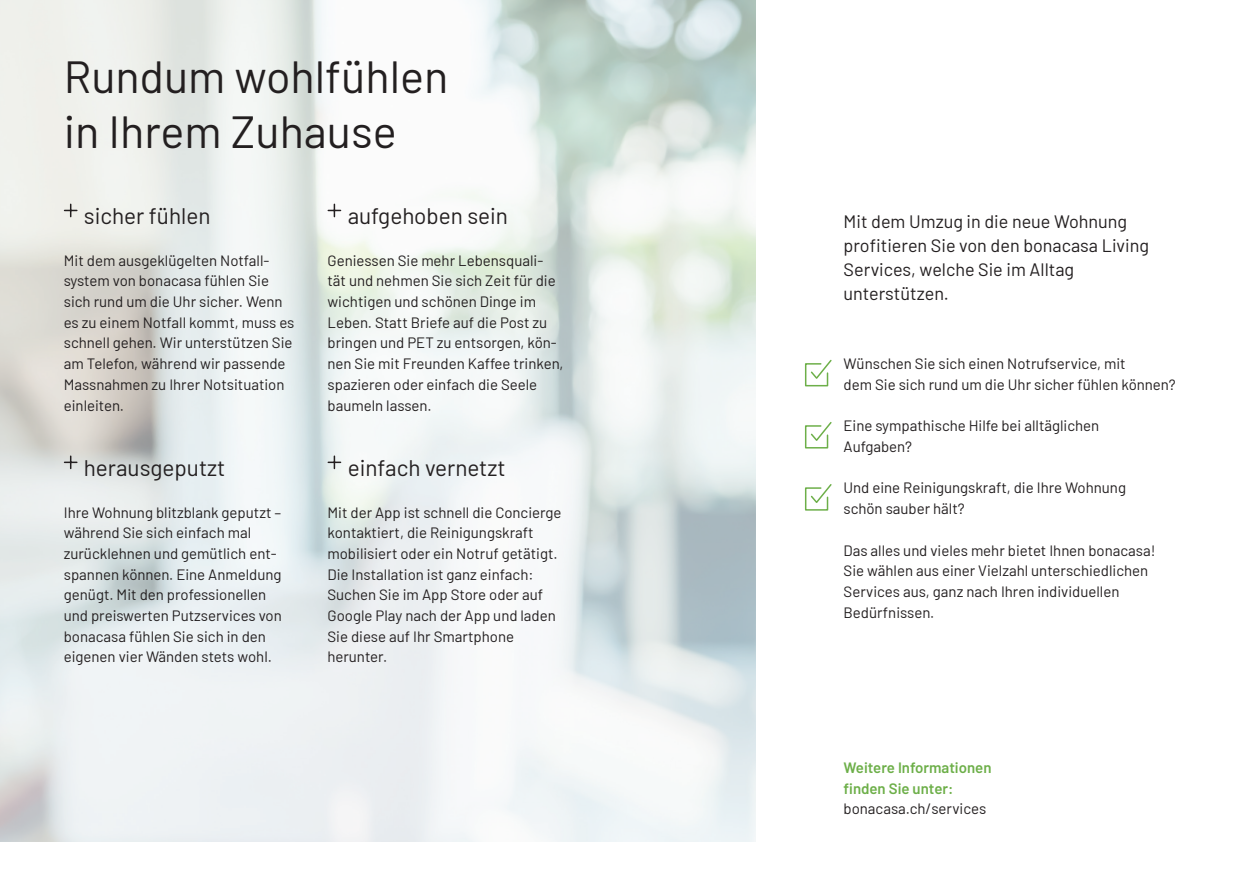
<style>
.page{position:relative;width:1259px;height:893px;background:#fff}
.page>*{position:absolute;margin:0;border:0;box-sizing:border-box;transform-origin:0 0}
.t1{font:45px/55.2px "Barlow";color:#231f20}
.t2{font:22.5px "Barlow";color:#231f20}
.t3{font:18px/24.2px "Barlow";color:#231f20}
.t4{font:15px/20.7px "Barlow";color:#231f20}
.t5{font:600 15px/20.7px "Barlow";color:#6daf49}
</style>
<div class="page">
<img style="left:0;top:0;width:755px;height:842px">
<svg style="left:805px;top:484px;width:27px;height:27px"></svg>
<svg style="left:805px;top:422px;width:27px;height:27px"></svg>
<svg style="left:805px;top:359px;width:27px;height:28px"></svg>
<svg style="left:65px;top:204px;width:12px;height:13px"></svg>
<svg style="left:328px;top:204px;width:12px;height:13px"></svg>
<svg style="left:65px;top:456px;width:12px;height:12px"></svg>
<svg style="left:328px;top:456px;width:12px;height:12px"></svg>
<h1 class="t1" style="left:64px;top:46px;width:386px">Rundum wohlfühlen in Ihrem Zuhause</h1>
<h2 class="t2" style="left:84px;top:200px;width:128px">sicher fühlen</h2>
<h2 class="t2" style="left:348px;top:200px;width:162px">aufgehoben sein</h2>
<p class="t4" style="left:327px;top:249px;width:237px">Geniessen Sie mehr Lebensquali&shy;tät und nehmen Sie sich Zeit für die wichtigen und schönen Dinge im<br>Leben. Statt Briefe auf die Post zu bringen und PET zu entsorgen, kön&shy;nen Sie mit Freunden Kaffee trinken, spazieren oder einfach die Seele baumeln lassen.</p>
<p class="t4" style="left:64px;top:249px;width:232px">Mit dem ausgeklügelten Notfall&shy;system von bonacasa fühlen Sie sich rund um die Uhr sicher. Wenn es zu einem Notfall kommt, muss es schnell gehen. Wir unterstützen Sie am Telefon, während wir passende<br>Massnahmen zu Ihrer Notsituation einleiten.</p>
<h2 class="t2" style="left:84px;top:452px;width:143px">herausgeputzt</h2>
<p class="t4" style="left:64px;top:501px;width:220px">Ihre Wohnung blitzblank geputzt – während Sie sich einfach mal zurücklehnen und gemütlich ent&shy;spannen können. Eine Anmeldung genügt. Mit den professionellen und preiswerten Putzservices von bonacasa fühlen Sie sich in den eigenen vier Wänden stets wohl.</p>
<h2 class="t2" style="left:348px;top:452px;width:159px">einfach vernetzt</h2>
<p class="t4" style="left:327px;top:501px;width:235px">Mit der App ist schnell die Concierge kontaktiert, die Reinigungskraft mobilisiert oder ein Notruf getätigt.<br>Die Installation ist ganz einfach:<br>Suchen Sie im App Store oder auf<br>Google Play nach der App und laden<br>Sie diese auf Ihr Smartphone herunter.</p>
<p class="t3" style="left:843px;top:208px;width:307px">Mit dem Umzug in die neue Wohnung profitieren Sie von den bonacasa Living<br>Services, welche Sie im Alltag unterstützen.</p>
<p class="t4" style="left:843px;top:352px;width:334px">Wünschen Sie sich einen Notrufservice, mit<br>dem Sie sich rund um die Uhr sicher fühlen können?</p>
<p class="t4" style="left:843px;top:414px;width:257px">Eine sympathische Hilfe bei alltäglichen<br>Aufgaben?</p>
<p class="t4" style="left:843px;top:476px;width:284px">Und eine Reinigungskraft, die Ihre Wohnung schön sauber hält?</p>
<p class="t4" style="left:843px;top:539px;width:313px">Das alles und vieles mehr bietet Ihnen bonacasa!<br>Sie wählen aus einer Vielzahl unterschiedlichen Services aus, ganz nach Ihren individuellen Bedürfnissen.</p>
<p class="t5" style="left:843px;top:756px;width:149px">Weitere Informationen finden Sie unter:</p>
<p class="t4" style="left:843px;top:797px;width:144px">bonacasa.ch/services</p>
</div>
